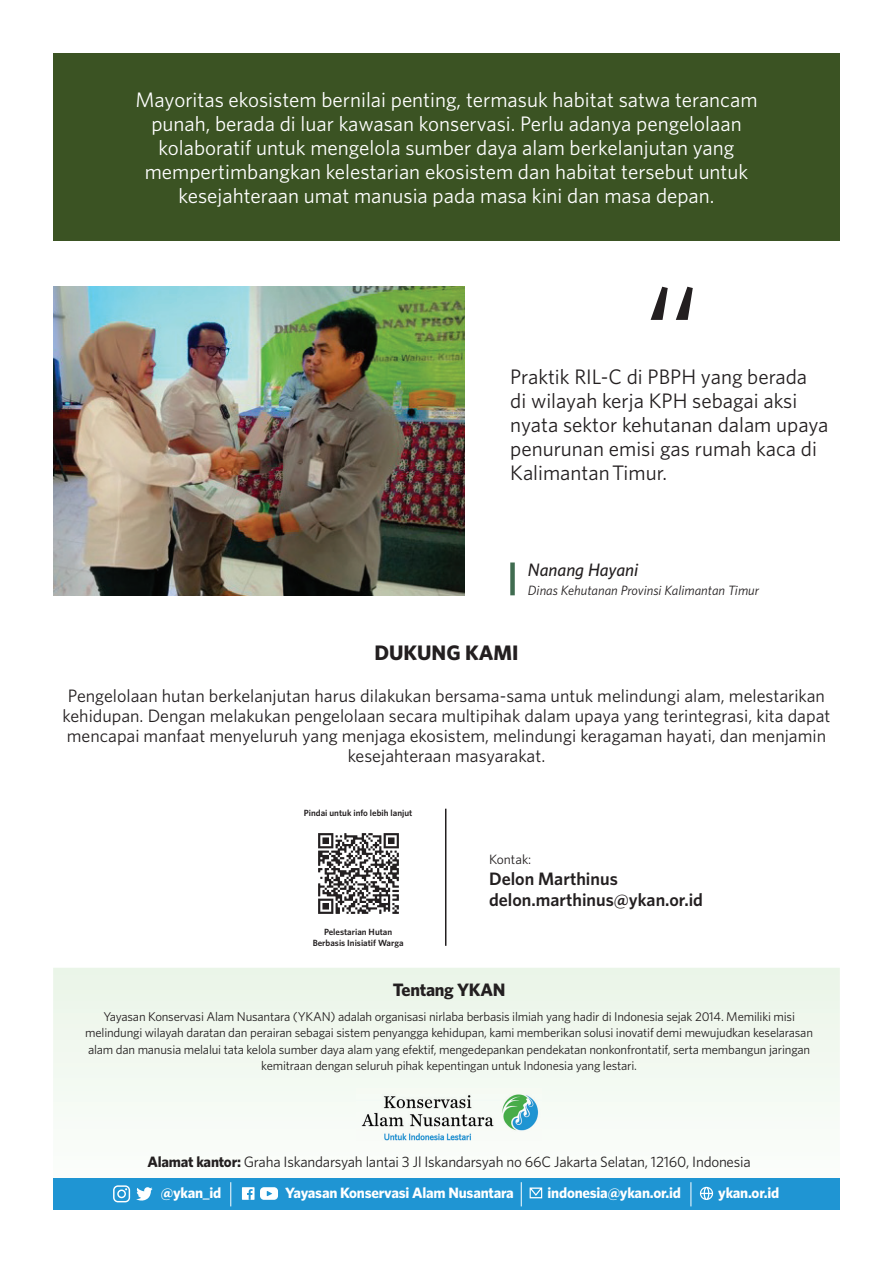
<style>
.page{position:relative;width:893px;height:1263px;background:#fff}
.page>*{position:absolute;margin:0;border:0;box-sizing:border-box;transform-origin:0 0}
.t1{font:21px/24px "Whitney HTF";color:#fff;text-align:center}
.t2{font:21px/24px "Whitney HTF";color:#231f20}
.t3{font:700 21px "Whitney HTF";color:#231f20}
.t4{font:18px/19.8px "Whitney HTF";color:#231f20;text-align:center}
.t5{font:600 18px/21px "Whitney HTF";color:#231f20}
.t6{font:italic 500 18px "Whitney HTF";color:#231f20}
.t7{font:700 18px "Whitney HTF";letter-spacing:-.015em;color:#231f20}
.t8{font:15px/30.9px "Whitney HTF";letter-spacing:-.015em;color:#231f20}
.t9{font:700 15px "Whitney HTF";letter-spacing:-.015em;color:#fff}
.t10{font:italic 13.5px "Whitney HTF";color:#231f20}
.t11{font:13.5px "Whitney HTF";color:#231f20}
.t12{font:12.75px/16.5px "Whitney HTF";letter-spacing:-.015em;color:#231f20;text-align:center}
.t13{font:600 9px/10.5px "Whitney HTF";color:#231f20;text-align:center}
.s1{font-weight:700}
.s2{font-weight:700;color:#fff}
</style>
<div class="page">
<img style="left:318px;top:833px;width:81px;height:81px">
<div style="left:53px;top:968px;width:787px;height:138px;background:#f0f7ee"></div>
<div style="left:53px;top:1178px;width:787px;height:32px;background:#1f95d3"></div>
<svg style="left:113px;top:1185px;width:17px;height:17px"></svg>
<div style="left:242px;top:1187px;width:13px;height:13px;background:#fff"></div>
<svg style="left:247px;top:1189px;width:6px;height:11px"></svg>
<svg style="left:136px;top:1187px;width:16px;height:14px"></svg>
<svg style="left:260px;top:1187px;width:18px;height:13px"></svg>
<svg style="left:530px;top:1187px;width:12px;height:11px"></svg>
<svg style="left:700px;top:1187px;width:13px;height:13px"></svg>
<svg style="left:230px;top:1182px;width:1px;height:24px"></svg>
<svg style="left:521px;top:1182px;width:1px;height:24px"></svg>
<svg style="left:690px;top:1182px;width:1px;height:24px"></svg>
<img style="left:357px;top:1089px;width:185px;height:52px">
<hr style="left:445px;top:809px;width:1px;height:137px;background:#231f20">
<div style="left:510px;top:562px;width:5px;height:33px;background:#406c50"></div>
<svg style="left:651px;top:287px;width:42px;height:33px"></svg>
<div style="left:53px;top:53px;width:787px;height:187px;background:#3b5323"></div>
<img style="left:53px;top:287px;width:411px;height:308px">
<p class="t1" style="left:135px;top:87px;width:624px">Mayoritas ekosistem bernilai penting, termasuk habitat satwa terancam punah, berada di luar kawasan konservasi. Perlu adanya pengelolaan kolaboratif untuk mengelola sumber daya alam berkelanjutan yang mempertimbangkan kelestarian ekosistem dan habitat tersebut untuk kesejahteraan umat manusia pada masa kini dan masa depan.</p>
<h1 class="t2" style="left:510px;top:364px;width:320px">Praktik RIL-C di PBPH yang berada di wilayah kerja KPH sebagai aksi nyata sektor kehutanan dalam upaya penurunan emisi gas rumah kaca di<br>Kalimantan Timur.</h1>
<h2 class="t6" style="left:528px;top:559px;width:112px">Nanang Hayani</h2>
<p class="t10" style="left:528px;top:583px;width:233px">Dinas Kehutanan Provinsi Kalimantan Timur</p>
<h1 class="t3" style="left:374px;top:640px;width:146px">DUKUNG KAMI</h1>
<p class="t4" style="left:63px;top:686px;width:769px">Pengelolaan hutan berkelanjutan harus dilakukan bersama-sama untuk melindungi alam, melestarikan kehidupan. Dengan melakukan pengelolaan secara multipihak dalam upaya yang terintegrasi, kita dapat mencapai manfaat menyeluruh yang menjaga ekosistem, melindungi keragaman hayati, dan menjamin kesejahteraan masyarakat.</p>
<p class="t13" style="left:304px;top:807px;width:110px">Pindai untuk info lebih lanjut</p>
<p class="t11" style="left:489px;top:851px;width:44px">Kontak:</p>
<h2 class="t5" style="left:489px;top:867px;width:215px">Delon Marthinus delon.marthinus@ykan.or.id</h2>
<p class="t13" style="left:313px;top:927px;width:92px">Pelestarian Hutan<br>Berbasis Inisiatif Warga</p>
<h2 class="t7" style="left:393px;top:978px;width:114px">Tentang YKAN</h2>
<p class="t12" style="left:85px;top:1008px;width:729px">Yayasan Konservasi Alam Nusantara (YKAN) adalah organisasi nirlaba berbasis ilmiah yang hadir di Indonesia sejak 2014. Memiliki misi melindungi wilayah daratan dan perairan sebagai sistem penyangga kehidupan, kami memberikan solusi inovatif demi mewujudkan keselarasan alam dan manusia melalui tata kelola sumber daya alam yang efektif, mengedepankan pendekatan nonkonfrontatif, serta membangun jaringan kemitraan dengan seluruh pihak kepentingan untuk Indonesia yang lestari.</p>
<p class="t8" style="left:161px;top:1146px;width:591px;text-indent:-13px"><span class="s1">Alamat kantor:</span> Graha Iskandarsyah lantai 3 Jl Iskandarsyah no 66C Jakarta Selatan, 12160, Indonesia <span class="s2">@ykan_id</span></p>
<p class="t9" style="left:285px;top:1183px;width:230px">Yayasan Konservasi Alam Nusantara</p>
<p class="t9" style="left:547px;top:1183px;width:135px">indonesia@ykan.or.id</p>
<p class="t9" style="left:718px;top:1183px;width:63px">ykan.or.id</p>
</div>
